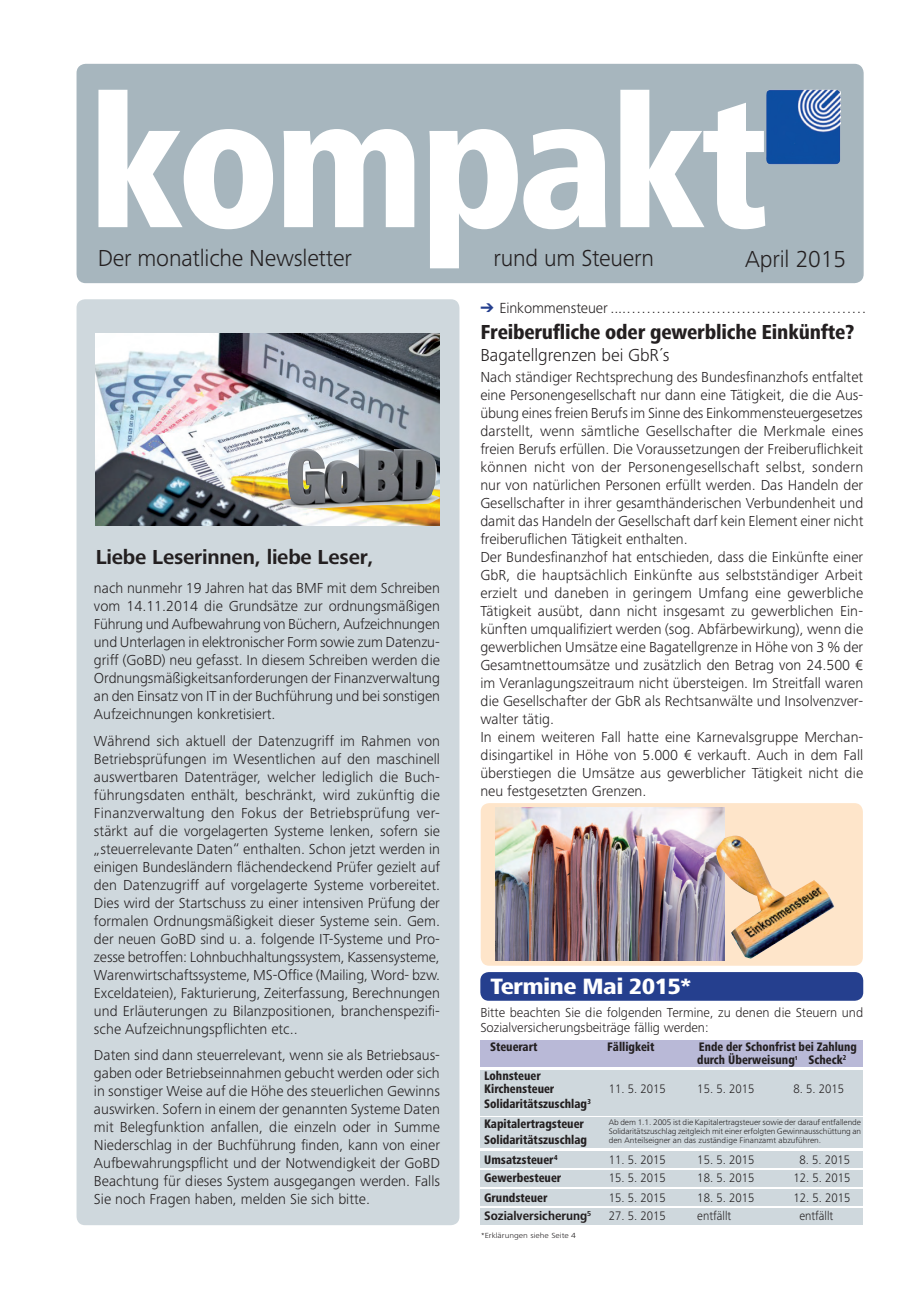
<style>
.page{position:relative;width:919px;height:1289px;background:#fff}
.page>*{position:absolute;margin:0;border:0;box-sizing:border-box;transform-origin:0 0}
.t1{font:800 condensed 190.5px "Frutiger Next Pro";letter-spacing:-.03em;color:#fff}
.t2{font:300 24px "Frutiger Next Pro";letter-spacing:-.01em;color:#231f20}
.t3{font:800 condensed 22.95px "Frutiger Next Pro";letter-spacing:-.025em;color:#fff;scale:1.18 1}
.t4{font:800 condensed 21px "Frutiger Next Pro";letter-spacing:-.01em;color:#231f20}
.t5{font:700 21px "Frutiger Next Pro";letter-spacing:-.01em;color:#231f20}
.t6{font:300 18px "Frutiger Next Pro";color:#231f20}
.t7{font:300 15.15px "Frutiger Next Pro";letter-spacing:-.01em;color:#231f20}
.t8{font:300 15px/18px "Frutiger Next Pro";color:#231f20;text-align:justify}
.t9{font:300 13.5px/15px "Frutiger Next Pro";color:#231f20}
.t10{font:800 condensed 12.75px/20px "Frutiger Next Pro";color:#231f20;scale:.94 1}
.t11{font:300 12.75px "Frutiger Next Pro";color:#231f20;scale:.94 1}
.t12{font:800 condensed 12.75px/12.8px "Frutiger Next Pro";color:#231f20;scale:.92 1}
.t13{font:700 12.75px "Frutiger Next Pro";color:#231f20;scale:.94 1}
.t14{font:300 8.25px/9px "Frutiger Next Pro";color:#231f20;text-align:justify;scale:1.06 1}
.t15{font:300 7.65px "Frutiger Next Pro";color:#231f20;scale:1.18 1}
.s1{color:#253f8e}
</style>
<div class="page">
<div style="left:76px;top:299px;width:383px;height:926px;background:#cfd8dd;border-radius:9px"></div>
<div style="left:77px;top:65px;width:785px;height:217px;background:#a7b6be;border-radius:9px"></div>
<div style="left:76px;top:64px;width:787px;height:219px;border:2px solid #a7b6be;border-radius:9px"></div>
<img style="left:766px;top:90px;width:74px;height:74px">
<img style="left:96px;top:334px;width:343px;height:191px">
<img style="left:280px;top:448px;width:160px;height:61px">
<div style="left:480px;top:803px;width:382px;height:162px;background:#fee5ca;border-radius:9px"></div>
<div style="left:480px;top:1151px;width:383px;height:16px;background:#cfd8dd"></div>
<div style="left:480px;top:1117px;width:383px;height:30px;background:#cfd8dd"></div>
<div style="left:480px;top:1070px;width:383px;height:45px;background:#cfd8dd"></div>
<div style="left:480px;top:1040px;width:383px;height:26px;background:#b9b9d7"></div>
<div style="left:480px;top:972px;width:383px;height:28px;background:#253f8e;border-radius:9px"></div>
<div style="left:480px;top:1170px;width:383px;height:16px;background:#cfd8dd"></div>
<div style="left:480px;top:1189px;width:383px;height:16px;background:#cfd8dd"></div>
<div style="left:480px;top:1208px;width:383px;height:17px;background:#cfd8dd"></div>
<img style="left:495px;top:807px;width:229px;height:153px">
<img style="left:716px;top:835px;width:118px;height:123px">
<h1 class="t1" style="left:88px;top:54px;width:682px">kompakt</h1>
<h2 class="t2" style="left:98px;top:244px;width:255px">Der monatliche Newsletter</h2>
<h2 class="t2" style="left:493px;top:244px;width:162px">rund um Steuern</h2>
<h2 class="t2" style="left:745px;top:245px;width:103px">April 2015</h2>
<h3 class="t5" style="left:96px;top:545px;width:279px">Liebe Leserinnen, liebe Leser,</h3>
<p class="t8" style="left:94px;top:579px;width:347px">nach nunmehr 19 Jahren hat das BMF mit dem Schreiben vom 14.11.2014 die Grundsätze zur ordnungsmäßigen Führung und Aufbewahrung von Büchern, Aufzeichnungen und Unterlagen in elektronischer Form sowie zum Datenzu&shy;griff (GoBD) neu gefasst. In diesem Schreiben werden die Ordnungsmäßigkeitsanforderungen der Finanzverwaltung an den Einsatz von IT in der Buchführung und bei sonstigen Aufzeichnungen konkretisiert.</p>
<p class="t8" style="left:94px;top:731px;width:348px">Während sich aktuell der Datenzugriff im Rahmen von Betriebsprüfungen im Wesentlichen auf den maschinell auswertbaren Datenträger, welcher lediglich die Buch&shy;führungsdaten enthält, beschränkt, wird zukünftig die Finanzverwaltung den Fokus der Betriebsprüfung ver&shy;stärkt auf die vorgelagerten Systeme lenken, sofern sie „steuerrelevante Daten“ enthalten. Schon jetzt werden in einigen Bundesländern flächendeckend Prüfer gezielt auf den Datenzugriff auf vorgelagerte Systeme vorbereitet.<br>Dies wird der Startschuss zu einer intensiven Prüfung der formalen Ordnungsmäßigkeit dieser Systeme sein. Gem. der neuen GoBD sind u. a. folgende IT-Systeme und Pro&shy;zesse betroffen: Lohnbuchhaltungssystem, Kassensysteme, Warenwirtschaftssysteme, MS-Office (Mailing, Word- bzw.<br>Exceldateien), Fakturierung, Zeiterfassung, Berechnungen und Erläuterungen zu Bilanzpositionen, branchenspezifi&shy;sche Aufzeichnungspflichten etc..</p>
<p class="t8" style="left:94px;top:1046px;width:347px">Daten sind dann steuerrelevant, wenn sie als Betriebsaus&shy;gaben oder Betriebseinnahmen gebucht werden oder sich in sonstiger Weise auf die Höhe des steuerlichen Gewinns auswirken. Sofern in einem der genannten Systeme Daten mit Belegfunktion anfallen, die einzeln oder in Summe Niederschlag in der Buchführung finden, kann von einer Aufbewahrungspflicht und der Notwendigkeit der GoBD Beachtung für dieses System ausgegangen werden. Falls Sie noch Fragen haben, melden Sie sich bitte.</p>
<p class="t7" style="left:480px;top:299px;width:388px"><span class="s1">➔</span> Einkommensteuer ....…………………………………………</p>
<h3 class="t4" style="left:480px;top:320px;width:375px">Freiberufliche oder gewerbliche Einkünfte?</h3>
<p class="t6" style="left:480px;top:345px;width:191px">Bagatellgrenzen bei GbR´s</p>
<p class="t8" style="left:480px;top:368px;width:384px;text-align:left">Nach ständiger Rechtsprechung des Bundesfinanzhofs entfaltet eine Personengesellschaft nur dann eine Tätigkeit, die die Aus&shy;übung eines freien Berufs im Sinne des Einkommensteuergesetzes darstellt, wenn sämtliche Gesellschafter die Merkmale eines freien Berufs erfüllen. Die Voraussetzungen der Freiberuflichkeit können nicht von der Personengesellschaft selbst, sondern nur von natürlichen Personen erfüllt werden. Das Handeln der Gesellschafter in ihrer gesamthänderischen Verbundenheit und damit das Handeln der Gesellschaft darf kein Element einer nicht freiberuflichen Tätigkeit enthalten.<br>Der Bundesfinanzhof hat entschieden, dass die Einkünfte einer GbR, die hauptsächlich Einkünfte aus selbstständiger Arbeit erzielt und daneben in geringem Umfang eine gewerbliche Tätigkeit ausübt, dann nicht insgesamt zu gewerblichen Ein&shy;künften umqualifiziert werden (sog. Abfärbewirkung), wenn die gewerblichen Umsätze eine Bagatellgrenze in Höhe von 3 % der Gesamtnettoumsätze und zusätzlich den Betrag von 24.500 € im Veranlagungszeitraum nicht übersteigen. Im Streitfall waren die Gesellschafter der GbR als Rechtsanwälte und Insolvenzver&shy;walter tätig.<br>In einem weiteren Fall hatte eine Karnevalsgruppe Merchan&shy;disingartikel in Höhe von 5.000 € verkauft. Auch in dem Fall überstiegen die Umsätze aus gewerblicher Tätigkeit nicht die neu festgesetzten Grenzen.</p>
<h3 class="t3" style="left:490px;top:973px;width:171px">Termine Mai 2015*</h3>
<p class="t9" style="left:480px;top:1004px;width:384px">Bitte beachten Sie die folgenden Termine, zu denen die Steuern und<br>Sozialversicherungsbeiträge fällig werden:</p>
<p class="t10" style="left:490px;top:1037px;width:52px">Steuerart</p>
<p class="t10" style="left:607px;top:1037px;width:52px">Fälligkeit</p>
<p class="t12" style="left:697px;top:1040px;width:175px">Ende der Schonfrist bei Zahlung durch Überweisung<sup>1</sup> Scheck<sup>2</sup></p>
<p class="t10" style="left:484px;top:1069px;width:76px;line-height:12.8px">Lohnsteuer<br>Kirchensteuer</p>
<p class="t11" style="left:608px;top:1081px;width:62px">11. 5. 2015</p>
<p class="t11" style="left:697px;top:1081px;width:62px">15. 5. 2015</p>
<p class="t11" style="left:793px;top:1081px;width:56px">8. 5. 2015</p>
<p class="t10" style="left:484px;top:1094px;width:115px">Solidaritätszuschlag<sup>3<br></sup>Kapitalertragsteuer</p>
<p class="t10" style="left:484px;top:1129px;width:111px">Solidaritätszuschlag<br>Umsatzsteuer<sup>4</sup></p>
<p class="t14" style="left:608px;top:1117px;width:239px">Ab dem 1.1. 2005 ist die Kapitalertragsteuer sowie der darauf entfallende Solidaritätszuschlag zeitgleich mit einer erfolgten Gewinnausschüttung an den Anteilseigner an das zuständige Finanzamt abzuführen.</p>
<p class="t11" style="left:608px;top:1152px;width:62px">11. 5. 2015</p>
<p class="t11" style="left:697px;top:1152px;width:62px">15. 5. 2015</p>
<p class="t11" style="left:799px;top:1152px;width:56px">8. 5. 2015</p>
<p class="t10" style="left:484px;top:1167px;width:83px">Gewerbesteuer</p>
<p class="t11" style="left:608px;top:1170px;width:62px">15. 5. 2015</p>
<p class="t11" style="left:697px;top:1170px;width:62px">18. 5. 2015</p>
<p class="t11" style="left:793px;top:1170px;width:62px">12. 5. 2015</p>
<p class="t10" style="left:484px;top:1187px;width:69px">Grundsteuer</p>
<p class="t11" style="left:608px;top:1190px;width:62px">15. 5. 2015</p>
<p class="t11" style="left:697px;top:1190px;width:62px">18. 5. 2015</p>
<p class="t11" style="left:793px;top:1190px;width:62px">12. 5. 2015</p>
<p class="t13" style="left:484px;top:1208px;width:115px">Sozialversicherung<sup>5</sup></p>
<p class="t11" style="left:608px;top:1208px;width:62px">27. 5. 2015</p>
<p class="t11" style="left:697px;top:1208px;width:38px">entfällt</p>
<p class="t11" style="left:799px;top:1208px;width:38px">entfällt</p>
<p class="t15" style="left:481px;top:1230px;width:82px">*Erklärungen siehe Seite 4</p>
</div>
